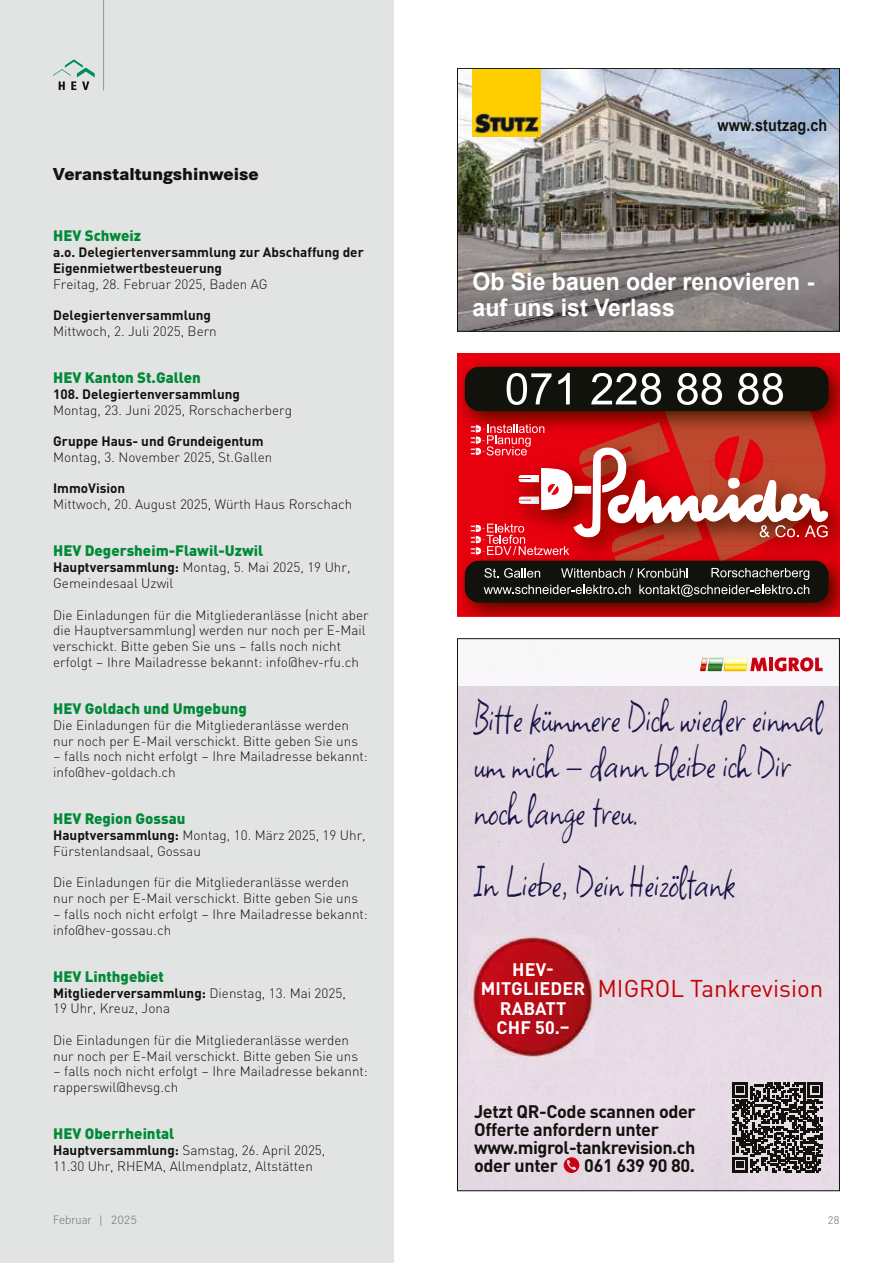
<style>
.page{position:relative;width:893px;height:1263px;background:#fff}
.page>*{position:absolute;margin:0;border:0;box-sizing:border-box;transform-origin:0 0}
.t1{font:49.5px/46.5px "Square Peg";color:#161448;scale:.83 1}
.t2{font:700 24px/25.5px "Arial";color:#fff;scale:.96 1}
.t3{font:24px "DINOT";color:#c20206}
.t4{font:700 18px/18.1px "DINOT";letter-spacing:-.02em;color:#12120d}
.t5{font:700 18px/19.5px "DINOT";letter-spacing:.01em;color:#fff;text-align:center}
.t6{font:800 18px "Corporate S";color:#12120d}
.t7{font:700 16.5px "Arial";letter-spacing:.01em;color:#12120d;scale:.87 1}
.t8{font:900 15px "DINOT";color:#008a38}
.t9{font:300 13.5px/15.8px "DINOT";color:#12120d}
.t10{font:700 13.5px/15.8px "DINOT";color:#12120d}
.t11{font:300 12.75px "Corporate S";color:#7b7d7c}
.t12{font:300 12px "Corporate S";color:#7b7d7c}
.s1{font-weight:700}
</style>
<div class="page">
<div style="left:0;top:0;width:393px;height:1263px;background:#e2e3e3"></div>
<hr style="left:103px;top:0;width:1px;height:90px;background:#929493">
<svg style="left:53px;top:59px;width:42px;height:31px"></svg>
<div style="left:459px;top:657px;width:379px;height:532px;background:#e4d8e2"></div>
<hr style="left:769px;top:658px;width:4px;height:13px;background:#cb0011">
<svg style="left:775px;top:657px;width:48px;height:14px"></svg>
<svg style="left:700px;top:658px;width:67px;height:13px"></svg>
<svg style="left:564px;top:1157px;width:15px;height:16px"></svg>
<img style="left:470px;top:935px;width:125px;height:123px">
<svg style="left:732px;top:1082px;width:91px;height:90px;background:#5c5858"></svg>
<img style="left:828px;top:462px;width:12px;height:46px">
<img style="left:828px;top:508px;width:12px;height:37px">
<img style="left:457px;top:570px;width:383px;height:47px">
<img style="left:457px;top:545px;width:381px;height:70px">
<img style="left:718px;top:556px;width:17px;height:5px">
<img style="left:614px;top:556px;width:44px;height:5px">
<img style="left:686px;top:555px;width:28px;height:1px">
<img style="left:590px;top:555px;width:96px;height:1px">
<img style="left:714px;top:555px;width:28px;height:1px">
<img style="left:742px;top:545px;width:96px;height:25px">
<svg style="left:838px;top:545px;width:2px;height:25px"></svg>
<div style="left:466px;top:561px;width:362px;height:41px;background:#12120d;border-radius:14px"></div>
<div style="left:465px;top:561px;width:364px;height:42px;border:2px solid #12120d;border-radius:14px"></div>
<img style="left:457px;top:353px;width:383px;height:87px">
<img style="left:638px;top:422px;width:19px;height:2px">
<img style="left:657px;top:410px;width:163px;height:14px">
<div style="left:466px;top:367px;width:362px;height:43px;background:#12120d;border-radius:14px"></div>
<div style="left:465px;top:367px;width:364px;height:44px;border:2px solid #12120d;border-radius:14px"></div>
<svg style="left:507px;top:373px;width:45px;height:32px"></svg>
<svg style="left:558px;top:373px;width:12px;height:31px"></svg>
<svg style="left:591px;top:373px;width:70px;height:32px"></svg>
<svg style="left:677px;top:373px;width:45px;height:32px"></svg>
<svg style="left:738px;top:373px;width:45px;height:32px"></svg>
<svg style="left:484px;top:568px;width:325px;height:29px"></svg>
<svg style="left:471px;top:424px;width:357px;height:131px"></svg>
<img style="left:459px;top:70px;width:379px;height:260px">
<img style="left:473px;top:70px;width:68px;height:66px">
<div style="left:457px;top:68px;width:383px;height:264px;border:1px solid #12120d"></div>
<h3 class="t6" style="left:53px;top:162px;width:207px">Veranstaltungshinweise</h3>
<p class="t8" style="left:53px;top:224px;width:90px">HEV Schweiz</p>
<p class="t10" style="left:53px;top:243px;width:312px">a.o. Delegiertenversammlung zur Abschaffung der<br>Eigenmietwertbesteuerung</p>
<p class="t9" style="left:53px;top:275px;width:216px">Freitag, 28. Februar 2025, Baden AG</p>
<p class="t10" style="left:53px;top:306px;width:159px">Delegiertenversammlung</p>
<p class="t9" style="left:53px;top:322px;width:165px">Mittwoch, 2. Juli 2025, Bern</p>
<p class="t8" style="left:53px;top:366px;width:149px">HEV Kanton St.Gallen</p>
<p class="t10" style="left:53px;top:385px;width:188px">108. Delegiertenversammlung</p>
<p class="t9" style="left:53px;top:401px;width:240px">Montag, 23. Juni 2025, Rorschacherberg</p>
<p class="t10" style="left:53px;top:432px;width:212px">Gruppe Haus- und Grundeigentum</p>
<p class="t9" style="left:53px;top:448px;width:221px">Montag, 3. November 2025, St.Gallen</p>
<p class="t10" style="left:53px;top:479px;width:74px">ImmoVision</p>
<p class="t9" style="left:53px;top:495px;width:301px">Mittwoch, 20. August 2025, Würth Haus Rorschach</p>
<p class="t8" style="left:53px;top:539px;width:212px">HEV Degersheim-Flawil-Uzwil</p>
<p class="t9" style="left:53px;top:558px;width:299px"><span class="s1">Hauptversammlung:</span> Montag, 5. Mai 2025, 19 Uhr,<br>Gemeindesaal Uzwil</p>
<p class="t9" style="left:53px;top:606px;width:317px">Die Einladungen für die Mitgliederanlässe (nicht aber die Hauptversammlung) werden nur noch per E-Mail verschickt. Bitte geben Sie uns – falls noch nicht erfolgt – Ihre Mailadresse bekannt: info@hev-rfu.ch</p>
<p class="t8" style="left:53px;top:696px;width:195px">HEV Goldach und Umgebung</p>
<p class="t9" style="left:53px;top:716px;width:306px">Die Einladungen für die Mitgliederanlässe werden nur noch per E-Mail verschickt. Bitte geben Sie uns</p>
<p class="t9" style="left:53px;top:747px;width:316px">– falls noch nicht erfolgt – Ihre Mailadresse bekannt: info@hev-goldach.ch</p>
<p class="t8" style="left:53px;top:807px;width:134px">HEV Region Gossau</p>
<p class="t9" style="left:53px;top:826px;width:314px"><span class="s1">Hauptversammlung:</span> Montag, 10. März 2025, 19 Uhr,<br>Fürstenlandsaal, Gossau</p>
<p class="t9" style="left:53px;top:873px;width:306px">Die Einladungen für die Mitgliederanlässe werden nur noch per E-Mail verschickt. Bitte geben Sie uns</p>
<p class="t9" style="left:53px;top:905px;width:316px">– falls noch nicht erfolgt – Ihre Mailadresse bekannt: info@hev-gossau.ch</p>
<p class="t8" style="left:53px;top:964px;width:112px">HEV Linthgebiet</p>
<p class="t9" style="left:53px;top:984px;width:294px"><span class="s1">Mitgliederversammlung:</span> Dienstag, 13. Mai 2025,<br>19 Uhr, Kreuz, Jona</p>
<p class="t9" style="left:53px;top:1031px;width:306px">Die Einladungen für die Mitgliederanlässe werden nur noch per E-Mail verschickt. Bitte geben Sie uns</p>
<p class="t9" style="left:53px;top:1062px;width:316px">– falls noch nicht erfolgt – Ihre Mailadresse bekannt: rapperswil@hevsg.ch</p>
<p class="t8" style="left:53px;top:1122px;width:123px">HEV Oberrheintal</p>
<p class="t9" style="left:53px;top:1141px;width:274px"><span class="s1">Hauptversammlung:</span> Samstag, 26. April 2025,<br>11.30 Uhr, RHEMA, Allmendplatz, Altstätten</p>
<p class="t7" style="left:718px;top:114px;width:128px">www.stutzag.ch</p>
<h2 class="t2" style="left:473px;top:270px;width:358px">Ob Sie bauen oder renovieren - auf uns ist Verlass</h2>
<h1 class="t1" style="left:474px;top:693px;width:421px">Bitte kümmere Dich wieder einmal um mich – dann bleibe ich Dir noch lange treu.</h1>
<h1 class="t1" style="left:474px;top:858px;width:316px">In Liebe, Dein Heizöltank</h1>
<h3 class="t5" style="left:481px;top:959px;width:106px">HEV-<br>MITGLIEDER<br>RABATT<br>CHF 50.–</h3>
<h2 class="t3" style="left:597px;top:973px;width:227px">MIGROL Tankrevision</h2>
<h3 class="t4" style="left:474px;top:1101px;width:223px">Jetzt QR-Code scannen oder<br>Offerte anfordern unter www.migrol-tankrevision.ch oder unter</h3>
<h3 class="t4" style="left:584px;top:1155px;width:112px">061 639 90 80.</h3>
<p class="t11" style="left:53px;top:1211px;width:86px">Februar | 2025</p>
<p class="t12" style="left:827px;top:1212px;width:14px">28</p>
</div>
